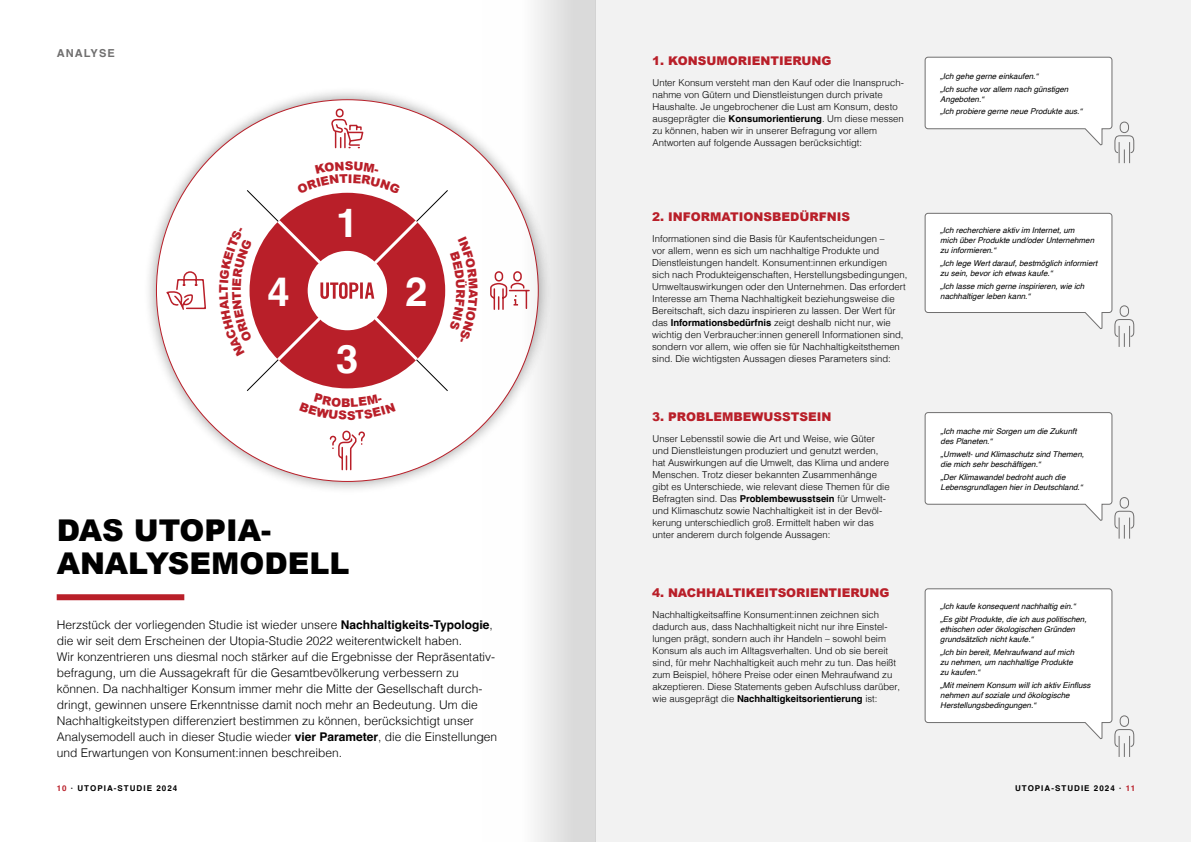
<style>
.page{position:relative;width:1191px;height:842px;background:#fff}
.page>*{position:absolute;margin:0;border:0;box-sizing:border-box;transform-origin:0 0}
.t1{font:700 40px "Helvetica";color:#fff}
.t2{font:900 30px/33px "Arial";color:#000}
.t3{font:300 12px/16px "Helvetica";color:#000}
.t4{font:900 12px "Arial";color:#b91f29}
.t5{font:700 11px "Helvetica";letter-spacing:.1em;color:#706f6f}
.t6{font:300 9.5px/12px "Helvetica";color:#000}
.t7{font:italic 8px/10px "Helvetica";color:#000}
.t8{font:700 8px "Helvetica";letter-spacing:.13em;color:#000}
.s1{font-weight:700}
.s2{color:#b91f29}
</style>
<div class="page">
<div style="left:595px;top:0;width:596px;height:842px;background:#f2f2f2"></div>
<div style="left:57px;top:594px;width:127px;height:6px;background:#b91f29"></div>
<div style="left:143px;top:87px;width:408px;height:407px;background:#000;opacity:.38"></div>
<div style="left:156px;top:100px;width:382px;height:381px;background:#fff;border-radius:50%"></div>
<svg style="left:247px;top:190px;width:201px;height:201px"></svg>
<div style="left:249px;top:193px;width:196px;height:195px;background:#b91f29;border-radius:50%"></div>
<svg style="left:329px;top:430px;width:36px;height:41px"></svg>
<svg style="left:166px;top:271px;width:40px;height:39px"></svg>
<div style="left:336px;top:109px;width:8px;height:8px;border:2px solid #b91f29;border-radius:3px"></div>
<svg style="left:331px;top:118px;width:33px;height:31px"></svg>
<svg style="left:924px;top:56px;width:210px;height:108px"></svg>
<svg style="left:924px;top:212px;width:210px;height:136px"></svg>
<svg style="left:924px;top:412px;width:210px;height:128px"></svg>
<svg style="left:924px;top:588px;width:210px;height:170px"></svg>
<svg style="left:261px;top:204px;width:172px;height:171px"></svg>
<div style="left:482px;top:0;width:113px;height:842px;background:linear-gradient(to right,#fff,#d6d7d7)"></div>
<svg style="left:247px;top:228px;width:5px;height:128px"></svg>
<svg style="left:297px;top:190px;width:103px;height:4px"></svg>
<p class="t5" style="left:57px;top:46px;width:60px">ANALYSE</p>
<p class="t4" style="left:345px;top:157px;width:10px">S</p>
<h1 class="t1" style="left:336px;top:198px;width:24px">1</h1>
<h1 class="t1" style="left:267px;top:267px;width:24px">4</h1>
<h1 class="t1" style="left:405px;top:267px;width:24px">2</h1>
<h1 class="t1" style="left:336px;top:334px;width:24px">3</h1>
<h2 class="t2" style="left:57px;top:513px;width:294px">DAS UTOPIA-<br>ANALYSEMODELL</h2>
<p class="t3" style="left:57px;top:616px;width:442px">Herzstück der vorliegenden Studie ist wieder unsere <span class="s1">Nachhaltigkeits-Typologie</span>, die wir seit dem Erscheinen der Utopia-Studie 2022 weiterentwickelt haben.<br>Wir konzentrieren uns diesmal noch stärker auf die Ergebnisse der Repräsentativ&shy;befragung, um die Aussagekraft für die Gesamtbevölkerung verbessern zu können. Da nachhaltiger Konsum immer mehr die Mitte der Gesellschaft durch&shy;dringt, gewinnen unsere Erkenntnisse damit noch mehr an Bedeutung. Um die Nachhaltigkeitstypen differenziert bestimmen zu können, berücksichtigt unser Analysemodell auch in dieser Studie wieder <span class="s1">vier Parameter</span>, die die Einstellungen und Erwartungen von Konsument:innen beschreiben.</p>
<p class="t4" style="left:652px;top:52px;width:181px">1. KONSUMORIENTIERUNG</p>
<p class="t6" style="left:652px;top:76px;width:253px">Unter Konsum versteht man den Kauf oder die Inanspruch&shy;nahme von Gütern und Dienstleistungen durch private Haushalte. Je ungebrochener die Lust am Konsum, desto ausgeprägter die <span class="s1">Konsumorientierung</span>. Um diese messen zu können, haben wir in unserer Befragung vor allem Antworten auf folgende Aussagen berücksichtigt:</p>
<p class="t4" style="left:652px;top:208px;width:199px">2. INFORMATIONSBEDÜRFNIS</p>
<p class="t6" style="left:652px;top:232px;width:257px">Informationen sind die Basis für Kaufentscheidungen –<br>vor allem, wenn es sich um nachhaltige Produkte und Dienstleistungen handelt. Konsument:innen erkundigen<br>sich nach Produkteigenschaften, Herstellungsbedingungen, Umweltauswirkungen oder den Unternehmen. Das erfordert Interesse am Thema Nachhaltigkeit beziehungsweise die Bereitschaft, sich dazu inspirieren zu lassen. Der Wert für das <span class="s1">Informationsbedürfnis</span> zeigt deshalb nicht nur, wie wichtig den Verbraucher:innen generell Informationen sind, sondern vor allem, wie offen sie für Nachhaltigkeitsthemen sind. Die wichtigsten Aussagen dieses Parameters sind:</p>
<p class="t4" style="left:652px;top:408px;width:181px">3. PROBLEMBEWUSSTSEIN</p>
<p class="t6" style="left:652px;top:432px;width:239px">Unser Lebensstil sowie die Art und Weise, wie Güter und Dienstleistungen produziert und genutzt werden, hat Auswirkungen auf die Umwelt, das Klima und andere Menschen. Trotz dieser bekannten Zusammenhänge gibt es Unterschiede, wie relevant diese Themen für die Befragten sind. Das <span class="s1">Problembewusstsein</span> für Umwelt&shy;und Klimaschutz sowie Nachhaltigkeit ist in der Bevöl&shy;kerung unterschiedlich groß. Ermittelt haben wir das unter anderem durch folgende Aussagen:</p>
<p class="t4" style="left:652px;top:584px;width:239px">4. NACHHALTIKEITSORIENTIERUNG</p>
<p class="t6" style="left:652px;top:608px;width:249px">Nachhaltigkeitsaffine Konsument:innen zeichnen sich dadurch aus, dass Nachhaltigkeit nicht nur ihre Einstel&shy;lungen prägt, sondern auch ihr Handeln – sowohl beim Konsum als auch im Alltagsverhalten. Und ob sie bereit sind, für mehr Nachhaltigkeit auch mehr zu tun. Das heißt zum Beispiel, höhere Preise oder einen Mehraufwand zu akzeptieren. Diese Statements geben Aufschluss darüber, wie ausgeprägt die <span class="s1">Nachhaltigkeitsorientierung</span> ist:</p>
<p class="t7" style="left:940px;top:70px;width:130px;line-height:12.8px">„Ich gehe gerne einkaufen.“<br>„Ich suche vor allem nach günstigen</p>
<p class="t7" style="left:940px;top:92px;width:143px;line-height:12.8px">Angeboten.“<br>„Ich probiere gerne neue Produkte aus.“</p>
<p class="t7" style="left:940px;top:226px;width:155px">„Ich recherchiere aktiv im Internet, um<br>mich über Produkte und/oder Unternehmen zu informieren.“</p>
<p class="t7" style="left:940px;top:258px;width:159px">„Ich lege Wert darauf, bestmöglich informiert zu sein, bevor ich etwas kaufe.“</p>
<p class="t7" style="left:940px;top:281px;width:146px">„Ich lasse mich gerne inspirieren, wie ich nachhaltiger leben kann.“</p>
<p class="t7" style="left:940px;top:426px;width:138px">„Ich mache mir Sorgen um die Zukunft des Planeten.“</p>
<p class="t7" style="left:940px;top:449px;width:145px">„Umwelt- und Klimaschutz sind Themen, die mich sehr beschäftigen.“</p>
<p class="t7" style="left:940px;top:472px;width:143px">„Der Klimawandel bedroht auch die<br>Lebensgrundlagen hier in Deutschland.“</p>
<p class="t7" style="left:940px;top:600px;width:148px;line-height:12.8px">„Ich kaufe konsequent nachhaltig ein.“ „Es gibt Produkte, die ich aus politischen,</p>
<p class="t7" style="left:940px;top:624px;width:136px">ethischen oder ökologischen Gründen grundsätzlich nicht kaufe.“</p>
<p class="t7" style="left:940px;top:647px;width:135px">„Ich bin bereit, Mehraufwand auf mich zu nehmen, um nachhaltige Produkte zu kaufen.“</p>
<p class="t7" style="left:940px;top:680px;width:152px">„Mit meinem Konsum will ich aktiv Einfluss nehmen auf soziale und ökologische<br>Herstellungsbedingungen.“</p>
<p class="t8" style="left:57px;top:784px;width:122px"><span class="s2">10</span> · UTOPIA-STUDIE 2024</p>
<p class="t8" style="left:1015px;top:784px;width:122px">UTOPIA-STUDIE 2024 · <span class="s2">11</span></p>
</div>
